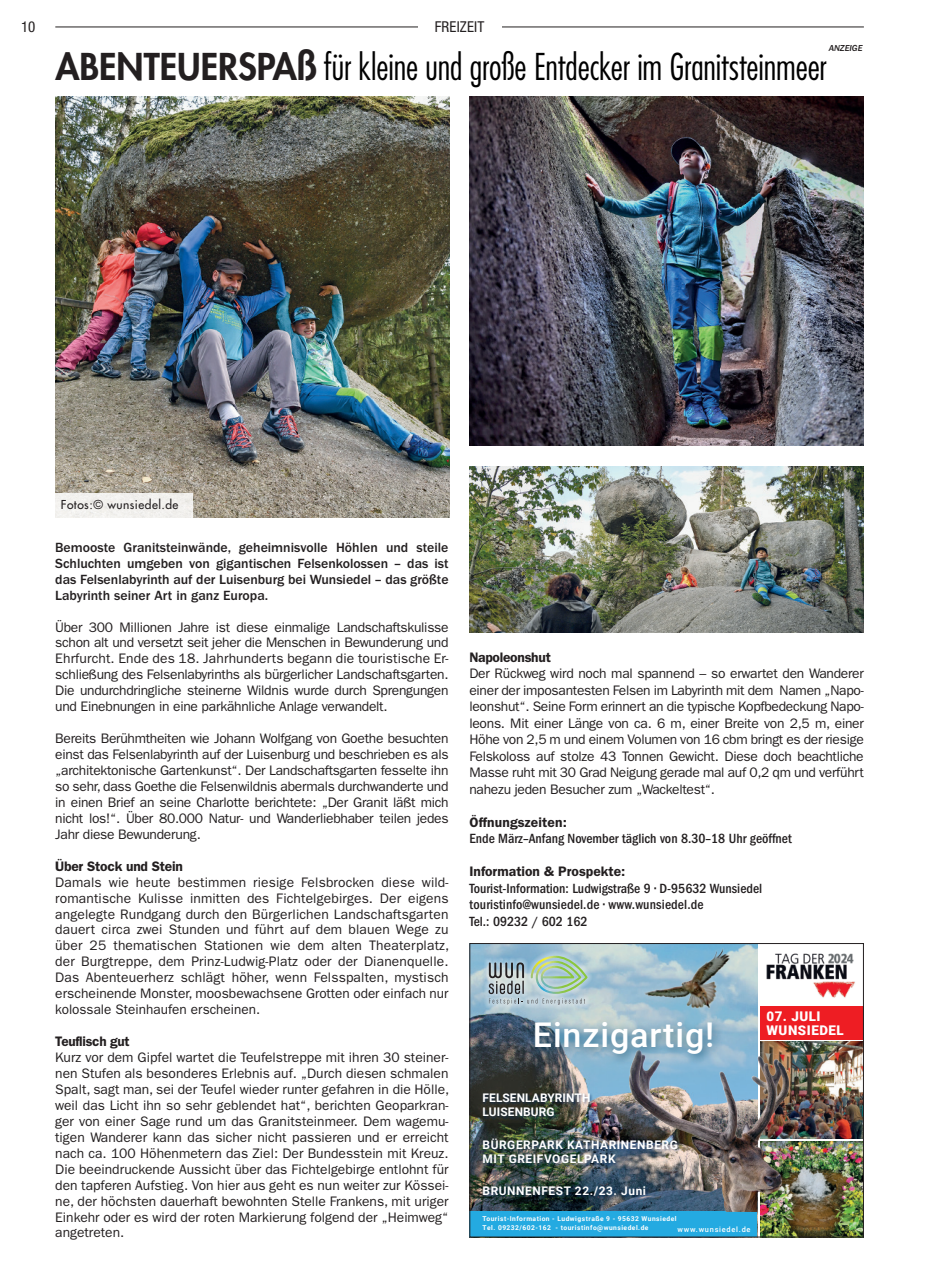
<style>
.page{position:relative;width:932px;height:1263px;background:#fff}
.page>*{position:absolute;margin:0;border:0;box-sizing:border-box;transform-origin:0 0}
.Headline_FREIZEIT_FETT{font:300 condensed 36px "Futura";letter-spacing:-.005em;color:#000}
.t1{font:500 34.05px "Roboto";letter-spacing:.025em;color:#fff}
.t2{font:condensed 15px "Helvetica Neue LT Std";letter-spacing:.01em;color:#231f20}
.Fließtext_FREIZEIT{font:13.8px/15.9px "Franklin Gothic";letter-spacing:-.02em;color:#231f20;text-align:justify}
.Fließtext_FREIZEIT-2{font:500 13.8px/15.9px "Franklin Gothic";color:#231f20;text-align:justify}
.Fließtext_FREIZEIT-3{font:500 condensed 13.8px "Franklin Gothic";color:#231f20}
.Fließtext_FREIZEIT-4{font:600 13.8px "Franklin Gothic";letter-spacing:-.015em;color:#231f20}
.Fließtext_FREIZEIT-5{font:600 13.8px "Franklin Gothic";letter-spacing:.01em;color:#231f20}
.t3{font:900 13.35px/13.4px "Roboto";letter-spacing:.04em;color:#fff}
.BU_FREIZEIT{font:12px "Futura";letter-spacing:.04em;color:#231f20}
.t4{font:700 11.85px/14.2px "Roboto";letter-spacing:.05em;color:#fff}
.t5{font:700 11.85px/14.2px "Roboto";letter-spacing:.01em;color:#fff}
.Bildunterschrift_Zentriert{font:italic 500 9px "Franklin Gothic";color:#231f20}
.t6{font:500 7.35px "Roboto";letter-spacing:.1em;color:#fff}
.t7{font:700 6.6px/9.6px "Roboto";letter-spacing:.07em;color:#fff}
.s1{font-weight:800;font-stretch:normal;color:#231f20}
</style>
<div class="page">
<img style="left:55px;top:97px;width:394px;height:421px">
<img style="left:469px;top:467px;width:394px;height:165px">
<img style="left:469px;top:97px;width:394px;height:349px">
<div style="left:54px;top:494px;width:139px;height:24px;background:#f2f1ee"></div>
<img style="left:471px;top:945px;width:286px;height:266px">
<img style="left:760px;top:1141px;width:101px;height:94px">
<div style="left:469px;top:1211px;width:288px;height:26px;background:#24aae1"></div>
<img style="left:806px;top:1042px;width:55px;height:96px">
<img style="left:619px;top:1030px;width:187px;height:181px">
<div style="left:528px;top:1015px;width:195px;height:50px;background:#004669;opacity:.69"></div>
<img style="left:635px;top:945px;width:115px;height:78px">
<div style="left:483px;top:950px;width:109px;height:60px;background:#fff;opacity:.73"></div>
<svg style="left:488px;top:956px;width:99px;height:49px;background:#a5bdb8"></svg>
<div style="left:482px;top:1093px;width:111px;height:27px;background:#072e66;opacity:.51"></div>
<div style="left:482px;top:1138px;width:198px;height:29px;background:#072e66;opacity:.51"></div>
<div style="left:482px;top:1185px;width:167px;height:14px;background:#072e66;opacity:.51"></div>
<img style="left:766px;top:953px;width:89px;height:45px">
<div style="left:759px;top:1006px;width:104px;height:34px;background:#ee1d23"></div>
<div style="left:469px;top:943px;width:394px;height:294px;border:1px solid #231f20"></div>
<hr style="left:55px;top:27px;width:808px;height:1px;background:#231f20">
<div style="left:417px;top:21px;width:84px;height:11px;background:#fff"></div>
<p class="t2" style="left:21px;top:18px;width:16px">10</p>
<p class="t2" style="left:434px;top:18px;width:51px">FREIZEIT</p>
<p class="Bildunterschrift_Zentriert" style="left:828px;top:43px;width:35px">ANZEIGE</p>
<p class="Headline_FREIZEIT_FETT" style="left:55px;top:45px;width:772px"><span class="s1">ABENTEUERSPAß</span> für kleine und große Entdecker im Granitsteinmeer</p>
<p class="BU_FREIZEIT" style="left:61px;top:497px;width:119px">Fotos:© wunsiedel.de</p>
<p class="Fließtext_FREIZEIT-2" style="left:55px;top:539px;width:395px">Bemooste Granitsteinwände, geheimnisvolle Höhlen und steile Schluchten umgeben von gigantischen Felsenkolossen – das ist das Felsenlabyrinth auf der Luisenburg bei Wunsiedel – das größte Labyrinth seiner Art in ganz Europa.</p>
<p class="Fließtext_FREIZEIT" style="left:55px;top:619px;width:395px">Über 300 Millionen Jahre ist diese einmalige Landschaftskulisse schon alt und versetzt seit jeher die Menschen in Bewunderung und Ehrfurcht. Ende des 18. Jahrhunderts begann die touristische Er&shy;schließung des Felsenlabyrinths als bürgerlicher Landschaftsgarten.<br>Die undurchdringliche steinerne Wildnis wurde durch Sprengungen und Einebnungen in eine parkähnliche Anlage verwandelt.</p>
<p class="Fließtext_FREIZEIT" style="left:55px;top:731px;width:395px">Bereits Berühmtheiten wie Johann Wolfgang von Goethe besuchten einst das Felsenlabyrinth auf der Luisenburg und beschrieben es als „architektonische Gartenkunst“. Der Landschaftsgarten fesselte ihn so sehr, dass Goethe die Felsenwildnis abermals durchwanderte und in einen Brief an seine Charlotte berichtete: „Der Granit läßt mich nicht los!“. Über 80.000 Natur- und Wanderliebhaber teilen jedes Jahr diese Bewunderung.</p>
<p class="Fließtext_FREIZEIT-4" style="left:55px;top:858px;width:129px">Über Stock und Stein</p>
<p class="Fließtext_FREIZEIT" style="left:55px;top:874px;width:395px">Damals wie heute bestimmen riesige Felsbrocken diese wild&shy;romantische Kulisse inmitten des Fichtelgebirges. Der eigens angelegte Rundgang durch den Bürgerlichen Landschaftsgarten dauert circa zwei Stunden und führt auf dem blauen Wege zu über 25 thematischen Stationen wie dem alten Theaterplatz, der Burgtreppe, dem Prinz-Ludwig-Platz oder der Dianenquelle.<br>Das Abenteuerherz schlägt höher, wenn Felsspalten, mystisch erscheinende Monster, moosbewachsene Grotten oder einfach nur kolossale Steinhaufen erscheinen.</p>
<p class="Fließtext_FREIZEIT-4" style="left:55px;top:1033px;width:76px">Teuflisch gut</p>
<p class="Fließtext_FREIZEIT" style="left:55px;top:1049px;width:395px">Kurz vor dem Gipfel wartet die Teufelstreppe mit ihren 30 steiner&shy;nen Stufen als besonderes Erlebnis auf. „Durch diesen schmalen Spalt, sagt man, sei der Teufel wieder runter gefahren in die Hölle, weil das Licht ihn so sehr geblendet hat“, berichten Geoparkran&shy;ger von einer Sage rund um das Granitsteinmeer. Dem wagemu&shy;tigen Wanderer kann das sicher nicht passieren und er erreicht nach ca. 100 Höhenmetern das Ziel: Der Bundesstein mit Kreuz.<br>Die beeindruckende Aussicht über das Fichtelgebirge entlohnt für den tapferen Aufstieg. Von hier aus geht es nun weiter zur Kössei&shy;ne, der höchsten dauerhaft bewohnten Stelle Frankens, mit uriger Einkehr oder es wird der roten Markierung folgend der „Heimweg“ angetreten.</p>
<p class="Fließtext_FREIZEIT-4" style="left:469px;top:649px;width:83px">Napoleonshut</p>
<p class="Fließtext_FREIZEIT" style="left:469px;top:665px;width:396px;line-height:16.5px">Der Rückweg wird noch mal spannend – so erwartet den Wanderer einer der imposantesten Felsen im Labyrinth mit dem Namen „Napo&shy;leonshut“. Seine Form erinnert an die typische Kopfbedeckung Napo&shy;leons. Mit einer Länge von ca. 6 m, einer Breite von 2,5 m, einer Höhe von 2,5 m und einem Volumen von 16 cbm bringt es der riesige Felskoloss auf stolze 43 Tonnen Gewicht. Diese doch beachtliche Masse ruht mit 30 Grad Neigung gerade mal auf 0,2 qm und verführt nahezu jeden Besucher zum „Wackeltest“.</p>
<p class="Fließtext_FREIZEIT-5" style="left:469px;top:814px;width:99px">Öffnungszeiten:</p>
<p class="Fließtext_FREIZEIT-3" style="left:469px;top:831px;width:324px">Ende März–Anfang November täglich von 8.30–18 Uhr geöffnet</p>
<p class="Fließtext_FREIZEIT-4" style="left:469px;top:863px;width:157px">Information &amp; Prospekte:</p>
<p class="Fließtext_FREIZEIT-3" style="left:469px;top:880px;width:294px">Tourist-Information: Ludwigstraße 9 • D-95632 Wunsiedel</p>
<p class="Fließtext_FREIZEIT-3" style="left:469px;top:897px;width:236px">touristinfo@wunsiedel.de • www.wunsiedel.de</p>
<p class="Fließtext_FREIZEIT-3" style="left:469px;top:913px;width:120px">Tel.: 09232 / 602 162</p>
<p class="t1" style="left:532px;top:1011px;width:183px">Einzigartig!</p>
<p class="t5" style="left:482px;top:1090px;width:109px">FELSENLABYRINTH<br>LUISENBURG</p>
<p class="t4" style="left:482px;top:1137px;width:197px">BÜRGERPARK KATHARINENBERG<br>MIT GREIFVOGELPARK</p>
<p class="t4" style="left:482px;top:1183px;width:165px">BRUNNENFEST 22./23. Juni</p>
<p class="t7" style="left:482px;top:1213px;width:195px">Tourist-Information - Ludwigstraße 9 - 95632 Wunsiedel<br>Tel. 09232/602-162 - touristinfo@wunsiedel.de</p>
<p class="t6" style="left:677px;top:1224px;width:74px">www.wunsiedel.de</p>
<p class="t3" style="left:766px;top:1009px;width:79px">07. JULI<br>WUNSIEDEL</p>
</div>
